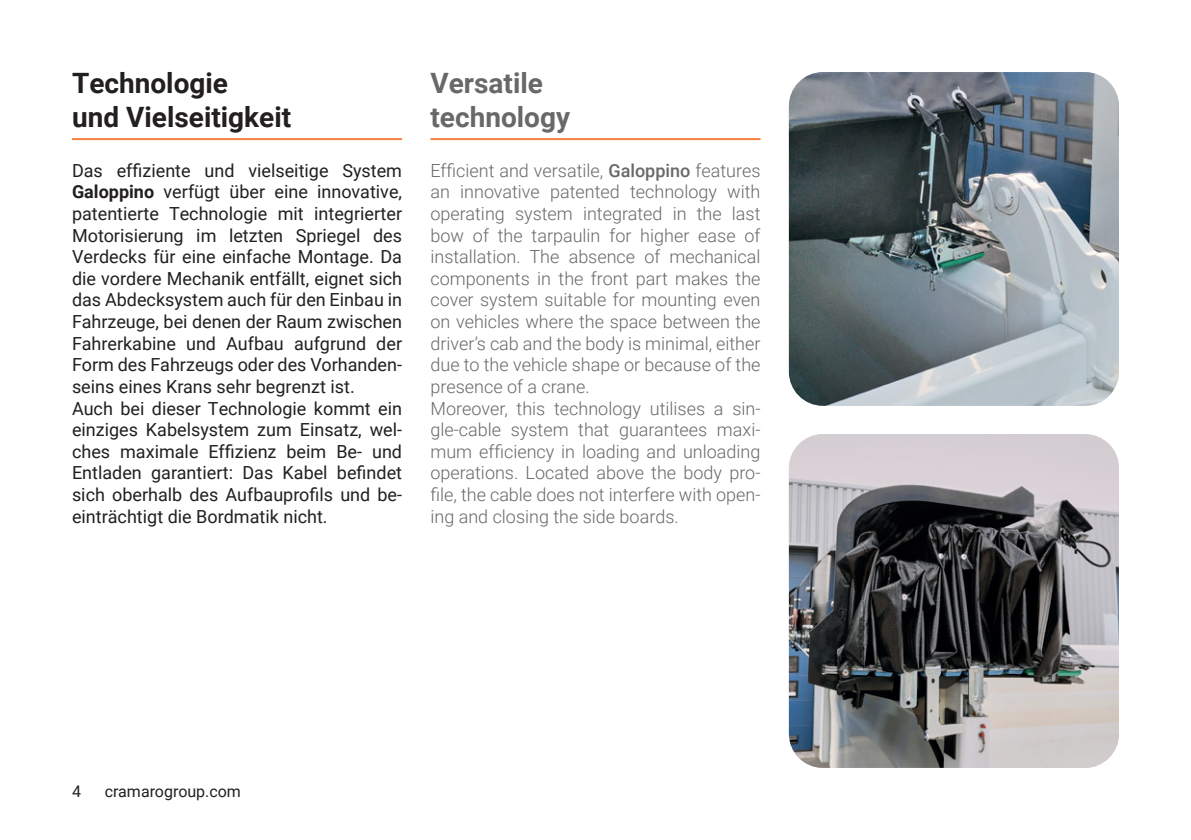
<style>
.page{position:relative;width:1191px;height:840px;background:#fff}
.page>*{position:absolute;margin:0;border:0;box-sizing:border-box;transform-origin:0 0}
.t1{font:700 28px/33.6px "Roboto";color:#231f20}
.t2{font:700 28px/33.6px "Roboto";color:#696869}
.t3{font:18px/21.6px "Roboto";color:#231f20}
.t4{font:300 18px/21.6px "Roboto";color:#696869}
.t5{font:16px "Roboto";color:#231f20}
.s1{font-weight:700}
.s2{font-weight:500}
</style>
<div class="page">
<hr style="left:72px;top:138px;width:330px;height:2px;background:#f5823f">
<hr style="left:430px;top:138px;width:330px;height:2px;background:#f5823f">
<img style="left:789px;top:72px;width:330px;height:333px">
<img style="left:789px;top:434px;width:330px;height:333px">
<h1 class="t1" style="left:72px;top:65px;width:221px">Technologie<br>und Vielseitigkeit</h1>
<p class="t3" style="left:72px;top:159px;width:331px">Das effiziente und vielseitige System <span class="s1">Galoppino</span> verfügt über eine innovative, patentierte Technologie mit integrierter Motorisierung im letzten Spriegel des Verdecks für eine einfache Montage. Da die vordere Mechanik entfällt, eignet sich das Abdecksystem auch für den Einbau in Fahrzeuge, bei denen der Raum zwischen Fahrerkabine und Aufbau aufgrund der Form des Fahrzeugs oder des Vorhanden&shy;seins eines Krans sehr begrenzt ist.<br>Auch bei dieser Technologie kommt ein einziges Kabelsystem zum Einsatz, wel&shy;ches maximale Effizienz beim Be- und Entladen garantiert: Das Kabel befindet sich oberhalb des Aufbauprofils und be&shy;einträchtigt die Bordmatik nicht.</p>
<h1 class="t2" style="left:430px;top:65px;width:141px">Versatile technology</h1>
<p class="t4" style="left:430px;top:159px;width:331px">Efficient and versatile, <span class="s2">Galoppino</span> features an innovative patented technology with operating system integrated in the last bow of the tarpaulin for higher ease of installation. The absence of mechanical components in the front part makes the cover system suitable for mounting even on vehicles where the space between the driver’s cab and the body is minimal, either due to the vehicle shape or because of the presence of a crane.<br>Moreover, this technology utilises a sin&shy;gle-cable system that guarantees maxi&shy;mum efficiency in loading and unloading operations. Located above the body pro&shy;file, the cable does not interfere with open&shy;ing and closing the side boards.</p>
<p class="t5" style="left:72px;top:779px;width:10px">4</p>
<p class="t5" style="left:105px;top:779px;width:138px">cramarogroup.com</p>
</div>
